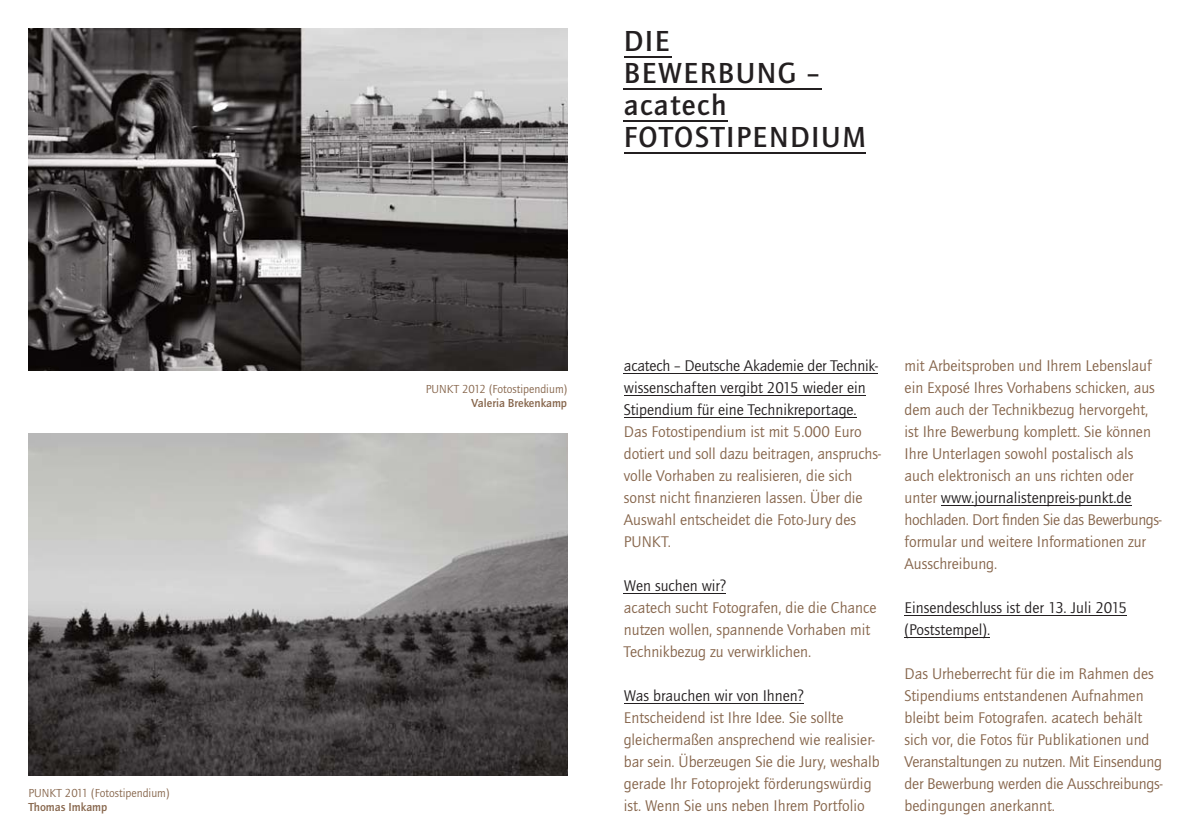
<style>
.page{position:relative;width:1191px;height:840px;background:#fff}
.page>*{position:absolute;margin:0;border:0;box-sizing:border-box;transform-origin:0 0}
.t1{font:500 30px/32px "Quay Sans ITC Std";letter-spacing:.05em;color:#231f20}
.t2{font:16px/22px "Quay Sans ITC Std";color:#86654b}
.t3{font:16px/22px "Quay Sans ITC Std";color:#231f20}
.t4{font:12px "Quay Sans ITC Std";color:#86654b}
.t5{font:500 12px "Quay Sans ITC Std";color:#86654b}
.s1{color:#231f20}
</style>
<div class="page">
<hr style="left:624px;top:56px;width:47px;height:2px;background:#231f20">
<hr style="left:624px;top:88px;width:183px;height:2px;background:#231f20">
<svg style="left:807px;top:88px;width:14px;height:2px"></svg>
<hr style="left:624px;top:120px;width:104px;height:2px;background:#231f20">
<hr style="left:624px;top:152px;width:241px;height:2px;background:#231f20">
<hr style="left:624px;top:372px;width:254px;height:1px;background:#231f20">
<hr style="left:624px;top:394px;width:242px;height:1px;background:#231f20">
<hr style="left:624px;top:416px;width:232px;height:1px;background:#231f20">
<hr style="left:624px;top:592px;width:102px;height:1px;background:#231f20">
<hr style="left:624px;top:702px;width:179px;height:1px;background:#231f20">
<hr style="left:941px;top:504px;width:190px;height:1px;background:#231f20">
<hr style="left:904px;top:614px;width:223px;height:1px;background:#231f20">
<hr style="left:904px;top:636px;width:86px;height:1px;background:#231f20">
<img style="left:29px;top:28px;width:538px;height:342px">
<img style="left:28px;top:433px;width:539px;height:342px">
<p class="t4" style="left:28px;top:786px;width:143px">PUNKT 2011 (Fotostipendium)</p>
<p class="t5" style="left:28px;top:800px;width:80px">Thomas Imkamp</p>
<h1 class="t1" style="left:624px;top:25px;width:243px">DIE<br>BEWERBUNG – acatech<br>FOTOSTIPENDIUM</h1>
<p class="t4" style="left:426px;top:382px;width:143px">PUNKT 2012 (Fotostipendium)</p>
<p class="t5" style="left:471px;top:396px;width:97px">Valeria Brekenkamp</p>
<p class="t3" style="left:624px;top:354px;width:256px">acatech – Deutsche Akademie der Technik&shy;wissenschaften vergibt 2015 wieder ein<br>Stipendium für eine Technikreportage.</p>
<p class="t2" style="left:624px;top:420px;width:258px">Das Fotostipendium ist mit 5.000 Euro dotiert und soll dazu beitragen, anspruchs&shy;volle Vorhaben zu realisieren, die sich sonst nicht finanzieren lassen. Über die Auswahl entscheidet die Foto-Jury des PUNKT.</p>
<p class="t3" style="left:624px;top:574px;width:104px">Wen suchen wir?</p>
<p class="t2" style="left:624px;top:596px;width:254px">acatech sucht Fotografen, die die Chance nutzen wollen, spannende Vorhaben mit<br>Technikbezug zu verwirklichen.</p>
<p class="t3" style="left:624px;top:684px;width:181px">Was brauchen wir von Ihnen?</p>
<p class="t2" style="left:624px;top:706px;width:257px">Entscheidend ist Ihre Idee. Sie sollte gleichermaßen ansprechend wie realisier&shy;bar sein. Überzeugen Sie die Jury, weshalb gerade Ihr Fotoprojekt förderungswürdig ist. Wenn Sie uns neben Ihrem Portfolio</p>
<p class="t2" style="left:904px;top:354px;width:259px">mit Arbeitsproben und Ihrem Lebenslauf ein Exposé Ihres Vorhabens schicken, aus dem auch der Technikbezug hervorgeht, ist Ihre Bewerbung komplett. Sie können Ihre Unterlagen sowohl postalisch als auch elektronisch an uns richten oder unter <span class="s1">www.journalistenpreis-punkt.de </span>hochladen. Dort finden Sie das Bewerbungs&shy;formular und weitere Informationen zur Ausschreibung.</p>
<p class="t3" style="left:904px;top:596px;width:224px">Einsendeschluss ist der 13. Juli 2015 (Poststempel).</p>
<p class="t2" style="left:904px;top:662px;width:259px">Das Urheberrecht für die im Rahmen des Stipendiums entstandenen Aufnahmen bleibt beim Fotografen. acatech behält sich vor, die Fotos für Publikationen und Veranstaltungen zu nutzen. Mit Einsendung der Bewerbung werden die Ausschreibungs&shy;bedingungen anerkannt.</p>
</div>
